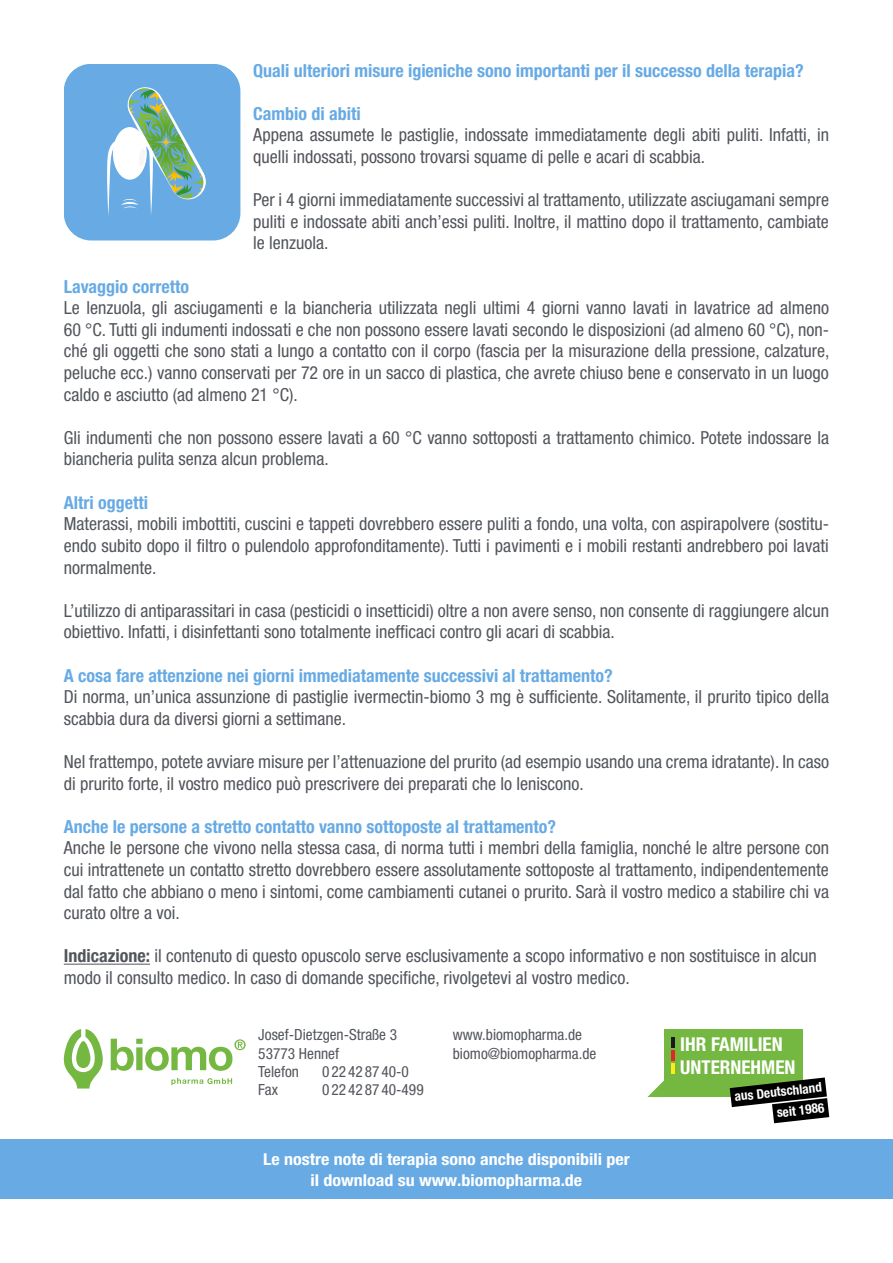
<style>
.page{position:relative;width:893px;height:1263px;background:#fff}
.page>*{position:absolute;margin:0;border:0;box-sizing:border-box;transform-origin:0 0}
.t1{font:700 condensed 19.05px/23px "Helvetica Neue LT Std";color:#fff}
.t2{font:condensed 18px/21.6px "Helvetica Neue LT Std";color:#52555b}
.t3{font:700 condensed 18px "Helvetica Neue LT Std";color:#67aae4}
.t4{font:700 condensed 16.35px/21.6px "Helvetica Neue LT Std";color:#fff;text-align:center;scale:1.1 1}
.t5{font:condensed 15.45px/18.5px "Helvetica Neue LT Std";color:#52555b}
.t6{font:700 condensed 13.2px/20.7px "Helvetica Neue LT Std";color:#fff;text-align:right}
.s1{font-weight:700}
</style>
<div class="page">
<hr style="left:64px;top:964px;width:86px;height:1px;background:#52555b">
<svg style="left:64px;top:64px;width:176px;height:176px"></svg>
<div style="left:0;top:1139px;width:893px;height:60px;background:#67aae4"></div>
<div style="left:664px;top:1029px;width:139px;height:68px;background:#74b842"></div>
<svg style="left:647px;top:1080px;width:17px;height:17px"></svg>
<svg style="left:730px;top:1077px;width:99px;height:46px"></svg>
<hr style="left:671px;top:1037px;width:4px;height:10px;background:#1b181c">
<hr style="left:671px;top:1050px;width:4px;height:11px;background:#e22724">
<hr style="left:671px;top:1063px;width:4px;height:11px;background:#feeb17">
<svg style="left:111px;top:1039px;width:135px;height:32px"></svg>
<svg style="left:64px;top:1029px;width:39px;height:59px"></svg>
<svg style="left:171px;top:1078px;width:61px;height:7px"></svg>
<p class="t3" style="left:253px;top:59px;width:552px">Quali ulteriori misure igieniche sono importanti per il successo della terapia?</p>
<p class="t3" style="left:253px;top:103px;width:109px">Cambio di abiti</p>
<p class="t2" style="left:253px;top:124px;width:577px">Appena assumete le pastiglie, indossate immediatamente degli abiti puliti. Infatti, in quelli indossati, possono trovarsi squame di pelle e acari di scabbia.</p>
<p class="t2" style="left:253px;top:189px;width:577px;text-align:justify">Per i 4 giorni immediatamente successivi al trattamento, utilizzate asciugamani sempre puliti e indossate abiti anch’essi puliti. Inoltre, il mattino dopo il trattamento, cambiate le lenzuola.</p>
<p class="t3" style="left:64px;top:275px;width:127px">Lavaggio corretto</p>
<p class="t2" style="left:64px;top:297px;width:767px;text-align:justify">Le lenzuola, gli asciugamenti e la biancheria utilizzata negli ultimi 4 giorni vanno lavati in lavatrice ad almeno 60 °C. Tutti gli indumenti indossati e che non possono essere lavati secondo le disposizioni (ad almeno 60 °C), non&shy;ché gli oggetti che sono stati a lungo a contatto con il corpo (fascia per la misurazione della pressione, calzature, peluche ecc.) vanno conservati per 72 ore in un sacco di plastica, che avrete chiuso bene e conservato in un luogo caldo e asciutto (ad almeno 21 °C).</p>
<p class="t2" style="left:64px;top:427px;width:767px">Gli indumenti che non possono essere lavati a 60 °C vanno sottoposti a trattamento chimico. Potete indossare la biancheria pulita senza alcun problema.</p>
<p class="t3" style="left:64px;top:491px;width:86px">Altri oggetti</p>
<p class="t2" style="left:64px;top:513px;width:767px;text-align:justify">Materassi, mobili imbottiti, cuscini e tappeti dovrebbero essere puliti a fondo, una volta, con aspirapolvere (sostitu&shy;endo subito dopo il filtro o pulendolo approfonditamente). Tutti i pavimenti e i mobili restanti andrebbero poi lavati normalmente.</p>
<p class="t2" style="left:64px;top:599px;width:767px">L’utilizzo di antiparassitari in casa (pesticidi o insetticidi) oltre a non avere senso, non consente di raggiungere alcun obiettivo. Infatti, i disinfettanti sono totalmente inefficaci contro gli acari di scabbia.</p>
<p class="t3" style="left:64px;top:664px;width:551px">A cosa fare attenzione nei giorni immediatamente successivi al trattamento?</p>
<p class="t2" style="left:64px;top:686px;width:767px">Di norma, un’unica assunzione di pastiglie ivermectin-biomo 3 mg è sufficiente. Solitamente, il prurito tipico della scabbia dura da diversi giorni a settimane.</p>
<p class="t2" style="left:64px;top:751px;width:767px">Nel frattempo, potete avviare misure per l’attenuazione del prurito (ad esempio usando una crema idratante). In caso di prurito forte, il vostro medico può prescrivere dei preparati che lo leniscono.</p>
<p class="t3" style="left:64px;top:815px;width:494px">Anche le persone a stretto contatto vanno sottoposte al trattamento?</p>
<p class="t2" style="left:64px;top:837px;width:767px;text-align:justify">Anche le persone che vivono nella stessa casa, di norma tutti i membri della famiglia, nonché le altre persone con cui intrattenete un contatto stretto dovrebbero essere assolutamente sottoposte al trattamento, indipendentemente dal fatto che abbiano o meno i sintomi, come cambiamenti cutanei o prurito. Sarà il vostro medico a stabilire chi va curato oltre a voi.</p>
<p class="t2" style="left:64px;top:945px;width:754px"><span class="s1">Indicazione:</span> il contenuto di questo opuscolo serve esclusivamente a scopo informativo e non sostituisce in alcun modo il consulto medico. In caso di domande specifiche, rivolgetevi al vostro medico.</p>
<p class="t5" style="left:258px;top:1025px;width:140px">Josef-Dietzgen-Straße 3<br>53773 Hennef<br>Telefon</p>
<p class="t5" style="left:322px;top:1062px;width:88px">0 22 42 87 40-0</p>
<p class="t5" style="left:258px;top:1081px;width:21px">Fax</p>
<p class="t5" style="left:322px;top:1081px;width:103px">0 22 42 87 40-499</p>
<p class="t5" style="left:453px;top:1025px;width:145px">www.biomopharma.de biomo@biomopharma.de</p>
<p class="t4" style="left:263px;top:1148px;width:335px">Le nostre note di terapia sono anche disponibili per il download su www.biomopharma.de</p>
<p class="t1" style="left:680px;top:1032px;width:117px">IHR FAMILIEN<br>UNTERNEHMEN</p>
<p class="t6" style="left:733px;top:1086px;width:90px;rotate:-6deg">aus Deutschland seit 1986</p>
</div>
